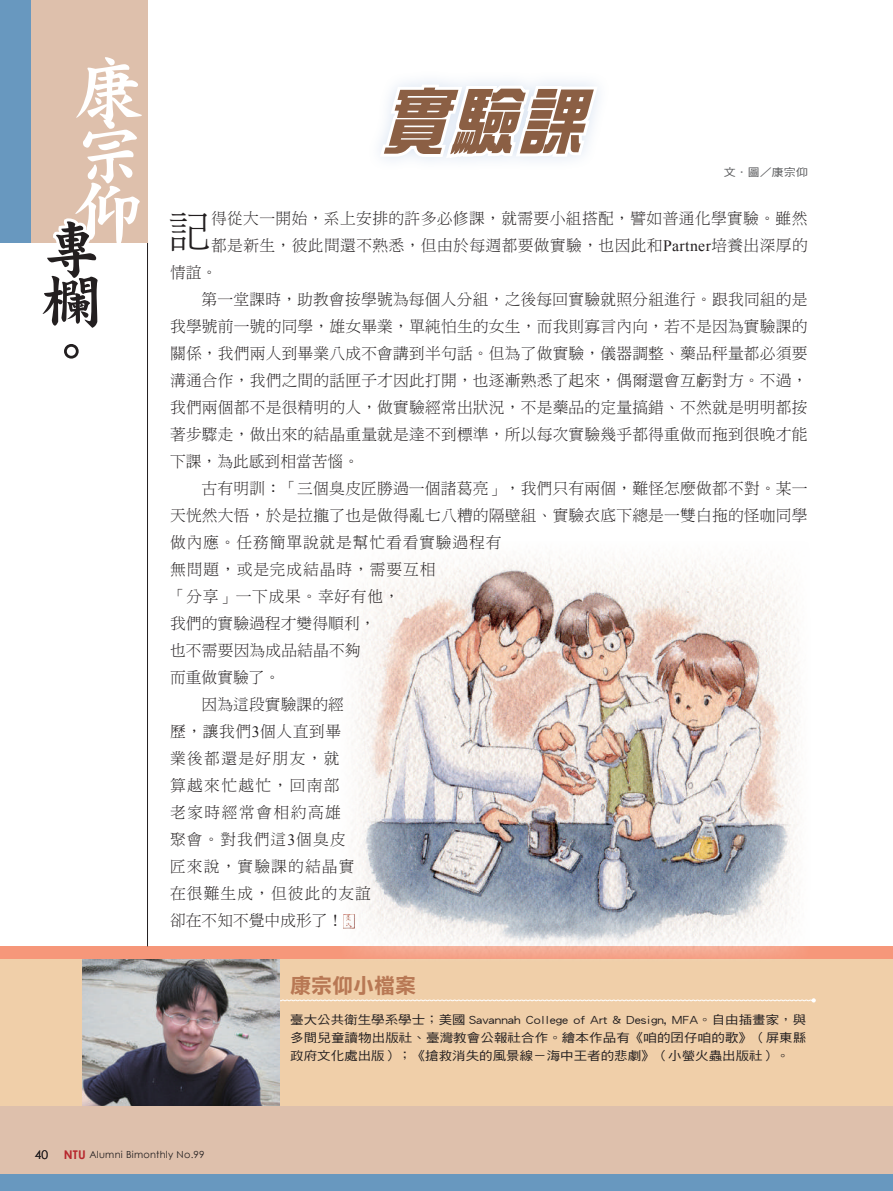
<style>
.page{position:relative;width:893px;height:1191px;background:#fff}
.page>*{position:absolute;margin:0;border:0;box-sizing:border-box;transform-origin:0 0}
.t1{font:72px/61.2px "DF Kai Shu Std W9";color:#fff;text-align:justify}
.t2{font:italic 72px "DF Zong Yi Std W9";color:#8b5f44;scale:.9 1}
.t3{font:60px/51px "DF Kai Shu Std W9";color:#231f20;text-align:justify}
.t4{font:42.75px "DF Ming Std W3";color:#231f20}
.t5{font:21px "DF Li Hei Std W7";color:#b87854}
.t6{font:15.75px "DF Ming Std W3";letter-spacing:.01em;color:#231f20}
.t7{font:15.75px "DF Ming Std W3";letter-spacing:.055em;color:#231f20}
.t8{font:15.75px "DF Ming Std W3";letter-spacing:.07em;color:#231f20}
.t9{font:15.75px "DF Ming Std W3";letter-spacing:.085em;color:#231f20}
.t10{font:15.75px "DF Ming Std W3";letter-spacing:.045em;color:#231f20}
.t11{font:15.75px "DF Ming Std W3";letter-spacing:.035em;color:#231f20}
.t12{font:15.75px "DF Ming Std W3";letter-spacing:.065em;color:#231f20}
.t13{font:15.75px "DF Ming Std W3";letter-spacing:.095em;color:#231f20}
.t14{font:12.15px/18px "DF Hei Std W5";color:#231f20;text-align:justify;scale:1.11 1}
.t15{font:12px "Century Gothic";color:#231f20}
.t16{font:10.8px "DF Hei Std W5";color:#57585a;scale:1.11 1}
.t17{font:9.75px "Century Gothic";letter-spacing:.025em;color:#231f20}
.s1{font-family:"Times New Roman"}
.s2{font-weight:700;font-size:12px;color:#b7282e}
</style>
<div class="page">
<div style="left:0;top:946px;width:893px;height:13px;background:#f6977a"></div>
<div style="left:0;top:959px;width:893px;height:147px;background:#f0cfa9"></div>
<hr style="left:147px;top:242px;width:1px;height:704px;background:#231f20">
<div style="left:0;top:1106px;width:893px;height:83px;background:#dec0ac"></div>
<div style="left:0;top:1174px;width:893px;height:17px;background:#6898bf"></div>
<div style="left:0;top:0;width:147px;height:242px;background:#dec0ac"></div>
<svg style="left:30px;top:218px;width:92px;height:25px"></svg>
<div style="left:0;top:0;width:31px;height:242px;background:#6898bf"></div>
<img style="left:343px;top:556px;width:456px;height:402px">
<svg style="left:380px;top:80px;width:219px;height:81px"></svg>
<svg style="left:343px;top:915px;width:12px;height:13px"></svg>
<svg style="left:279px;top:998px;width:537px;height:4px"></svg>
<img style="left:83px;top:959px;width:196px;height:147px">
<h1 class="t1" style="left:73px;top:58px;width:71px">康宗仰</h1>
<h2 class="t3" style="left:41px;top:223px;width:58px">專欄。</h2>
<h1 class="t2" style="left:382px;top:82px;width:247px">實驗課</h1>
<p class="t16" style="left:724px;top:167px;width:77px">文．圖／康宗仰</p>
<h3 class="t4" style="left:168px;top:209px;width:44px">記</h3>
<p class="t6" style="left:211px;top:210px;width:598px">得從大一開始，系上安排的許多必修課，就需要小組搭配，譬如普通化學實驗。雖然</p>
<p class="t6" style="left:211px;top:237px;width:598px">都是新生，彼此間還不熟悉，但由於每週都要做實驗，也因此和<span class="s1">Partner</span>培養出深厚的</p>
<p class="t6" style="left:170px;top:264px;width:49px">情誼。</p>
<p class="t6" style="left:202px;top:291px;width:608px">第一堂課時，助教會按學號為每個人分組，之後每回實驗就照分組進行。跟我同組的是</p>
<p class="t6" style="left:170px;top:318px;width:639px">我學號前一號的同學，雄女畢業，單純怕生的女生，而我則寡言內向，若不是因為實驗課的</p>
<p class="t6" style="left:170px;top:345px;width:639px">關係，我們兩人到畢業八成不會講到半句話。但為了做實驗，儀器調整、藥品秤量都必須要</p>
<p class="t6" style="left:170px;top:372px;width:639px">溝通合作，我們之間的話匣子才因此打開，也逐漸熟悉了起來，偶爾還會互虧對方。不過，</p>
<p class="t6" style="left:170px;top:399px;width:639px">我們兩個都不是很精明的人，做實驗經常出狀況，不是藥品的定量搞錯、不然就是明明都按</p>
<p class="t6" style="left:170px;top:426px;width:639px">著步驟走，做出來的結晶重量就是達不到標準，所以每次實驗幾乎都得重做而拖到很晚才能</p>
<p class="t6" style="left:170px;top:453px;width:190px">下課，為此感到相當苦惱。</p>
<p class="t6" style="left:202px;top:480px;width:608px">古有明訓：「三個臭皮匠勝過一個諸葛亮」，我們只有兩個，難怪怎麼做都不對。某一</p>
<p class="t6" style="left:170px;top:507px;width:639px">天恍然大悟，於是拉攏了也是做得亂七八糟的隔壁組、實驗衣底下總是一雙白拖的怪咖同學</p>
<p class="t7" style="left:170px;top:534px;width:333px">做內應。任務簡單說就是幫忙看看實驗過程有</p>
<p class="t7" style="left:170px;top:561px;width:267px">無問題，或是完成結晶時，需要互相</p>
<p class="t10" style="left:170px;top:588px;width:231px">「分享」一下成果。幸好有他，</p>
<p class="t6" style="left:170px;top:615px;width:207px">我們的實驗過程才變得順利，</p>
<p class="t6" style="left:170px;top:642px;width:192px">也不需要因為成品結晶不夠</p>
<p class="t6" style="left:170px;top:669px;width:112px">而重做實驗了。</p>
<p class="t6" style="left:202px;top:696px;width:144px">因為這段實驗課的經</p>
<p class="t11" style="left:170px;top:723px;width:173px">歷，讓我們<span class="s1">3</span>個人直到畢</p>
<p class="t9" style="left:170px;top:750px;width:171px">業後都還是好朋友，就</p>
<p class="t9" style="left:170px;top:777px;width:171px">算越來忙越忙，回南部</p>
<p class="t13" style="left:170px;top:804px;width:172px">老家時經常會相約高雄</p>
<p class="t12" style="left:170px;top:831px;width:177px">聚會。對我們這<span class="s1">3</span>個臭皮</p>
<p class="t8" style="left:170px;top:858px;width:186px">匠來說，實驗課的結晶實</p>
<p class="t8" style="left:170px;top:885px;width:202px">在很難生成，但彼此的友誼</p>
<p class="t6" style="left:170px;top:912px;width:175px">卻在不知不覺中成形了！</p>
<h3 class="t5" style="left:290px;top:974px;width:127px">康宗仰小檔案</h3>
<p class="t14" style="left:290px;top:1010px;width:466px">臺大公共衛生學系學士；美國 Savannah College of Art &amp; Design, MFA。自由插畫家，與多間兒童讀物出版社、臺灣教會公報社合作。繪本作品有《咱的囝仔咱的歌》（屏東縣政府文化處出版）；《搶救消失的風景線－海中王者的悲劇》（小螢火蟲出版社）。</p>
<p class="t15" style="left:35px;top:1147px;width:15px">40</p>
<p class="t17" style="left:64px;top:1148px;width:142px"><span class="s2">NTU</span> Alumni Bimonthly No.99</p>
</div>
